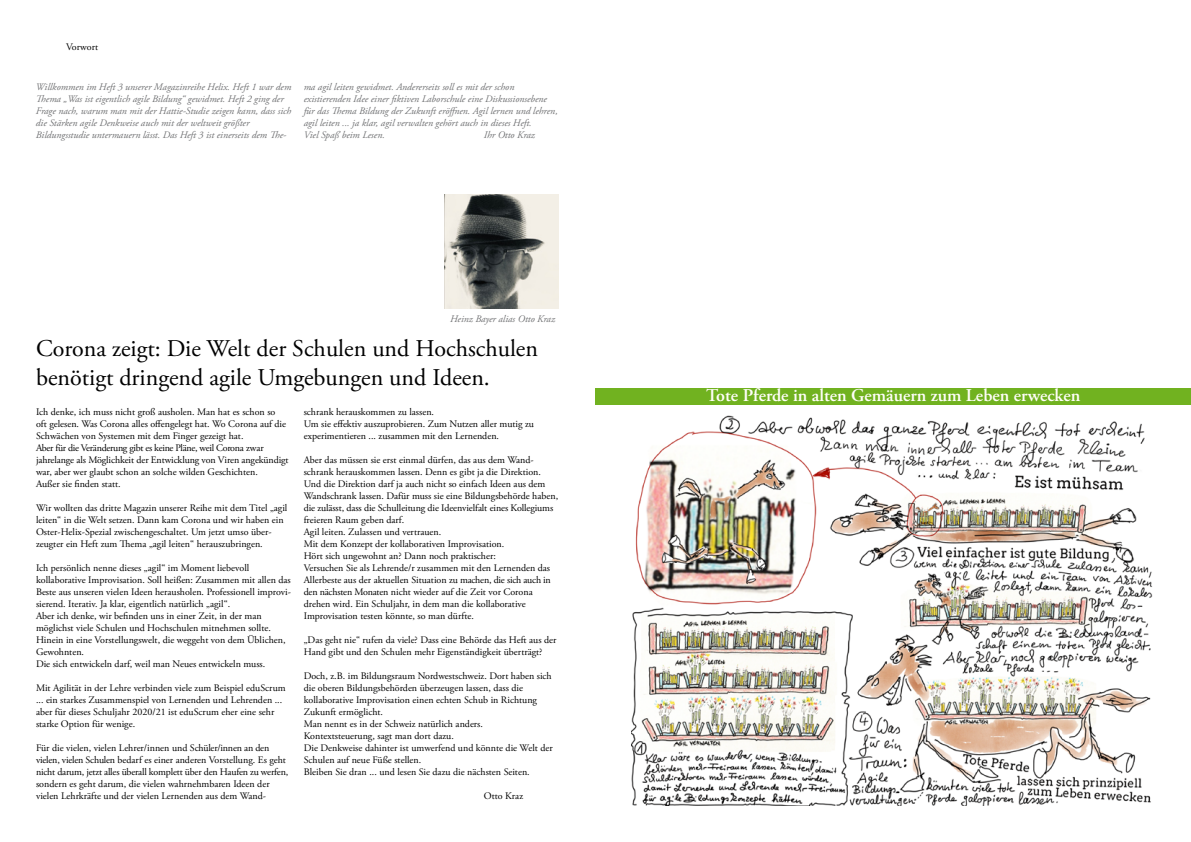
<style>
.page{position:relative;width:1191px;height:842px;background:#fff}
.page>*{position:absolute;margin:0;border:0;box-sizing:border-box;transform-origin:0 0}
.t1{font:24px/28.8px "Adobe Garamond Pro";color:#000}
.t2{font:600 18px "Adobe Garamond Pro";color:#fffef9}
.t3{font:10px/12px "Adobe Garamond Pro";color:#000}
.t4{font:italic 10px/12px "Adobe Garamond Pro";color:#707173}
</style>
<div class="page">
<img style="left:444px;top:195px;width:115px;height:114px">
<img style="left:631px;top:415px;width:522px;height:391px">
<div style="left:595px;top:388px;width:596px;height:17px;background:#71b220"></div>
<p class="t3" style="left:66px;top:41px;width:34px">Vorwort</p>
<p class="t4" style="left:36px;top:82px;width:257px">Willkommen im Heft 3 unserer Magazinreihe Helix. Heft 1 war dem Thema „Was ist eigentlich agile Bildung“ gewidmet. Heft 2 ging der Frage nach, warum man mit der Hattie-Studie zeigen kann, dass sich die Stärken agile Denkweise auch mit der weltweit größter Bildungsstudie untermauern lässt. Das Heft 3 ist einerseits dem The-</p>
<p class="t4" style="left:304px;top:82px;width:256px">ma agil leiten gewidmet. Andererseits soll es mit der schon existierenden Idee einer fiktiven Laborschule eine Diskussionsebene für das Thema Bildung der Zukunft eröffnen. Agil lernen und lehren, agil leiten ... ja klar, agil verwalten gehört auch in dieses Heft.<br>Viel Spaß beim Lesen.</p>
<p class="t4" style="left:484px;top:130px;width:53px">Ihr Otto Kraz</p>
<p class="t4" style="left:450px;top:313px;width:106px">Heinz Bayer alias Otto Kraz</p>
<h1 class="t1" style="left:36px;top:335px;width:503px">Corona zeigt: Die Welt der Schulen und Hochschulen benötigt dringend agile Umgebungen und Ideen.</h1>
<p class="t3" style="left:36px;top:406px;width:254px">Ich denke, ich muss nicht groß ausholen. Man hat es schon so oft gelesen. Was Corona alles offengelegt hat. Wo Corona auf die Schwächen von Systemen mit dem Finger gezeigt hat.<br>Aber für die Veränderung gibt es keine Pläne, weil Corona zwar jahrelange als Möglichkeit der Entwicklung von Viren angekündigt war, aber wer glaubt schon an solche wilden Geschichten.<br>Außer sie finden statt.</p>
<p class="t3" style="left:36px;top:502px;width:253px">Wir wollten das dritte Magazin unserer Reihe mit dem Titel „agil leiten“ in die Welt setzen. Dann kam Corona und wir haben ein Oster-Helix-Spezial zwischengeschaltet. Um jetzt umso über&shy;zeugter ein Heft zum Thema „agil leiten“ herauszubringen.</p>
<p class="t3" style="left:36px;top:562px;width:256px">Ich persönlich nenne dieses „agil“ im Moment liebevoll kollaborative Improvisation. Soll heißen: Zusammen mit allen das Beste aus unseren vielen Ideen herausholen. Professionell improvi&shy;sierend. Iterativ. Ja klar, eigentlich natürlich „agil“.<br>Aber ich denke, wir befinden uns in einer Zeit, in der man möglichst viele Schulen und Hochschulen mitnehmen sollte.<br>Hinein in eine Vorstellungswelt, die weggeht von dem Üblichen, Gewohnten.<br>Die sich entwickeln darf, weil man Neues entwickeln muss.</p>
<p class="t3" style="left:36px;top:682px;width:251px">Mit Agilität in der Lehre verbinden viele zum Beispiel eduScrum ... ein starkes Zusammenspiel von Lernenden und Lehrenden ... aber für dieses Schuljahr 2020/21 ist eduScrum eher eine sehr starke Option für wenige.</p>
<p class="t3" style="left:36px;top:742px;width:254px">Für die vielen, vielen Lehrer/innen und Schüler/innen an den vielen, vielen Schulen bedarf es einer anderen Vorstellung. Es geht nicht darum, jetzt alles überall komplett über den Haufen zu werfen, sondern es geht darum, die vielen wahrnehmbaren Ideen der vielen Lehrkräfte und der vielen Lernenden aus dem Wand-</p>
<p class="t3" style="left:304px;top:406px;width:232px">schrank herauskommen zu lassen.<br>Um sie effektiv auszuprobieren. Zum Nutzen aller mutig zu experimentieren ... zusammen mit den Lernenden.</p>
<p class="t3" style="left:304px;top:454px;width:256px">Aber das müssen sie erst einmal dürfen, das aus dem Wand&shy;schrank herauskommen lassen. Denn es gibt ja die Direktion.<br>Und die Direktion darf ja auch nicht so einfach Ideen aus dem Wandschrank lassen. Dafür muss sie eine Bildungsbehörde haben, die zulässt, dass die Schulleitung die Ideenvielfalt eines Kollegiums freieren Raum geben darf.<br>Agil leiten. Zulassen und vertrauen.<br>Mit dem Konzept der kollaborativen Improvisation.<br>Hört sich ungewohnt an? Dann noch praktischer:<br>Versuchen Sie als Lehrende/r zusammen mit den Lernenden das Allerbeste aus der aktuellen Situation zu machen, die sich auch in den nächsten Monaten nicht wieder auf die Zeit vor Corona drehen wird. Ein Schuljahr, in dem man die kollaborative Improvisation testen könnte, so man dürfte.</p>
<p class="t3" style="left:304px;top:634px;width:254px">„Das geht nie“ rufen da viele? Dass eine Behörde das Heft aus der<br>Hand gibt und den Schulen mehr Eigenständigkeit überträgt?</p>
<p class="t3" style="left:304px;top:670px;width:250px">Doch, z.B. im Bildungsraum Nordwestschweiz. Dort haben sich die oberen Bildungsbehörden überzeugen lassen, dass die kollaborative Improvisation einen echten Schub in Richtung Zukunft ermöglicht.<br>Man nennt es in der Schweiz natürlich anders.<br>Kontextsteuerung, sagt man dort dazu.<br>Die Denkweise dahinter ist umwerfend und könnte die Welt der Schulen auf neue Füße stellen.<br>Bleiben Sie dran ... und lesen Sie dazu die nächsten Seiten.</p>
<p class="t3" style="left:484px;top:790px;width:41px">Otto Kraz</p>
<h2 class="t2" style="left:706px;top:385px;width:376px">Tote Pferde in alten Gemäuern zum Leben erwecken</h2>
</div>
